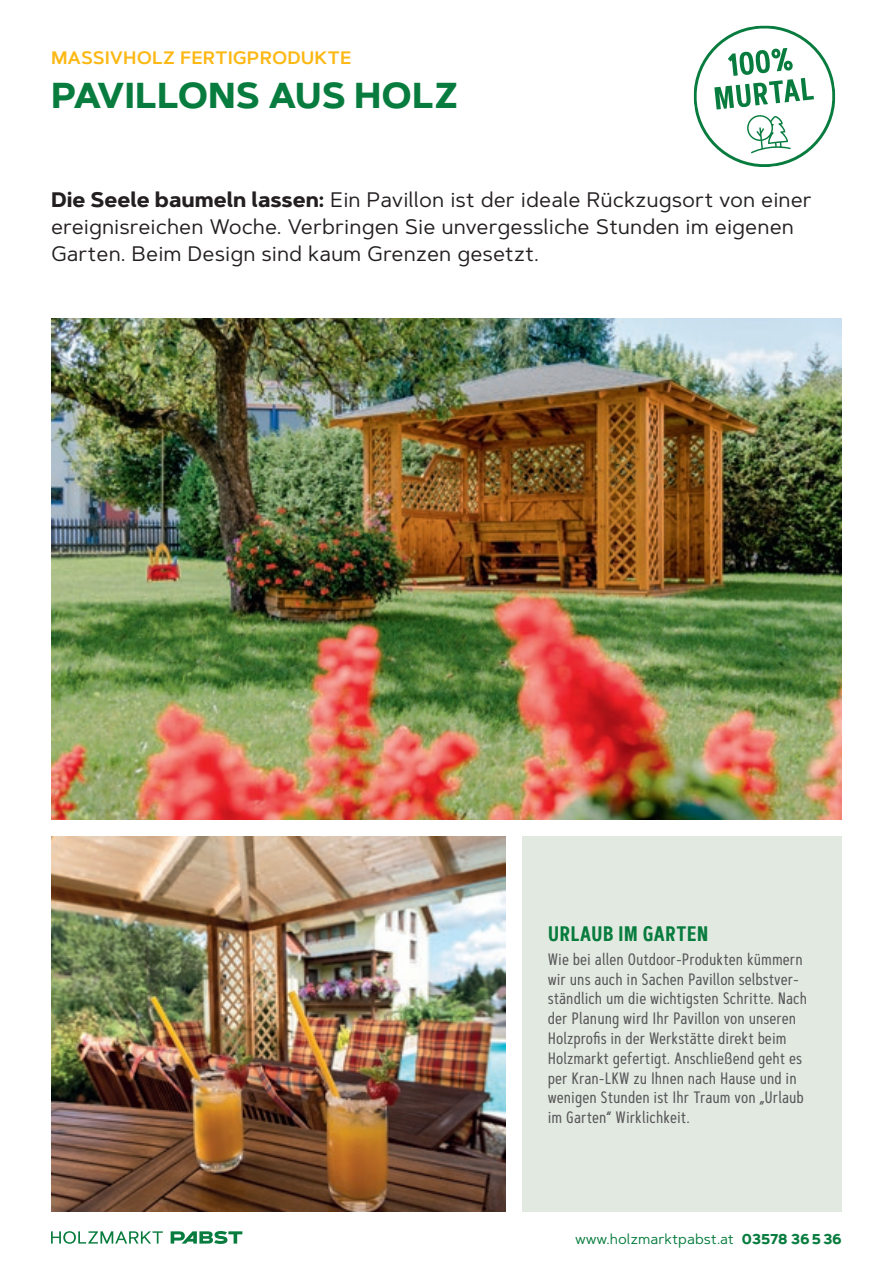
<style>
.page{position:relative;width:893px;height:1263px;background:#fff}
.page>*{position:absolute;margin:0;border:0;box-sizing:border-box;transform-origin:0 0}
.t1{font:700 36px "Artegra Sans";color:#077c3e}
.t2{font:21px/27px "Artegra Sans";color:#231f20}
.t3{font:600 21px "Artegra Sans Cn";color:#077c3e}
.t4{font:600 18px "Artegra Sans";color:#fcb814}
.t5{font:16.5px/19.8px "Artegra Sans Cn";color:#57585a}
.t6{font:14.25px "Artegra Sans";color:#077c3e}
.s1{font-weight:700}
</style>
<div class="page">
<img style="left:51px;top:319px;width:791px;height:500px">
<img style="left:51px;top:836px;width:454px;height:376px">
<div style="left:522px;top:836px;width:320px;height:376px;background:#e2e9e0"></div>
<svg style="left:694px;top:26px;width:141px;height:141px"></svg>
<svg style="left:51px;top:1231px;width:112px;height:13px"></svg>
<svg style="left:171px;top:1231px;width:71px;height:13px"></svg>
<p class="t4" style="left:51px;top:47px;width:302px">MASSIVHOLZ FERTIGPRODUKTE</p>
<h1 class="t1" style="left:51px;top:73px;width:409px">PAVILLONS AUS HOLZ</h1>
<p class="t2" style="left:51px;top:186px;width:762px"><span class="s1">Die Seele baumeln lassen:</span> Ein Pavillon ist der ideale Rückzugsort von einer ereignisreichen Woche. Verbringen Sie unvergessliche Stunden im eigenen<br>Garten. Beim Design sind kaum Grenzen gesetzt.</p>
<p class="t3" style="left:548px;top:920px;width:162px">URLAUB IM GARTEN</p>
<p class="t5" style="left:548px;top:949px;width:261px">Wie bei allen Outdoor-Produkten kümmern wir uns auch in Sachen Pavillon selbstver&shy;ständlich um die wichtigsten Schritte. Nach der Planung wird Ihr Pavillon von unseren Holzprofis in der Werkstätte direkt beim Holzmarkt gefertigt. Anschließend geht es per Kran-LKW zu Ihnen nach Hause und in wenigen Stunden ist Ihr Traum von „Urlaub im Garten“ Wirklichkeit.</p>
<p class="t6" style="left:575px;top:1230px;width:268px">www.holzmarktpabst.at <span class="s1">03578 36536</span></p>
</div>
